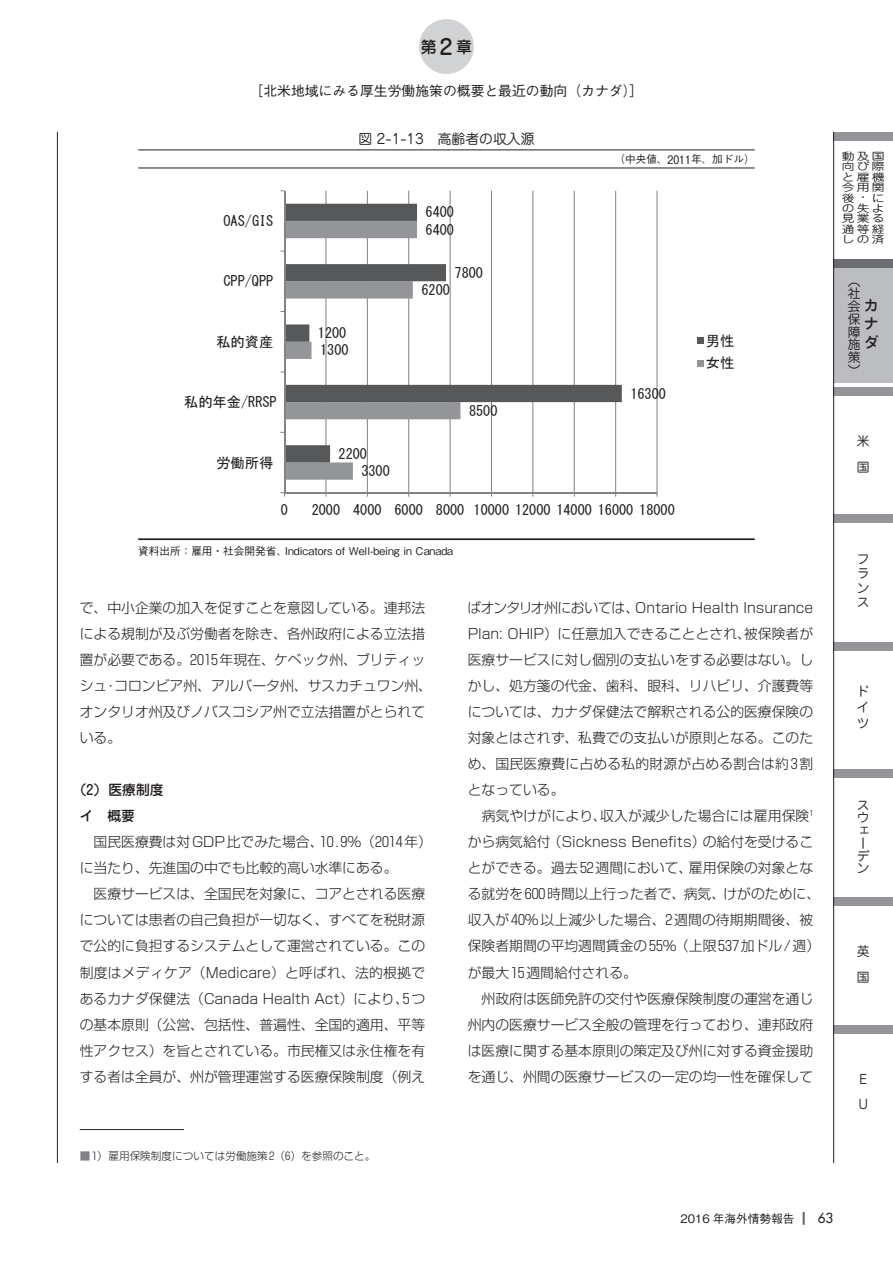
<style>
.page{position:relative;width:893px;height:1263px;background:#fff}
.page>*{position:absolute;margin:0;border:0;box-sizing:border-box;transform-origin:0 0}
.t1{font:500 15.9px "Jun 34 Pro";color:#231f20}
.t2{font:500 14.85px/18.6px "Jun 34 Pro";color:#231f20;text-align:justify}
.t3{font:14.25px/22.6px "MS Gothic";letter-spacing:-.005em;color:#231f20}
.t4{font:300 13.8px/26.1px "Shin Go Pr 6 N";color:#231f20}
.t5{font:500 13.8px "Gothic BBB Pr 6 N";color:#231f20}
.t6{font:13.8px "Jun 201 Pro";color:#231f20}
.t7{font:500 13.8px/26.1px "Jun 34 Pro";color:#231f20}
.t8{font:500 13.5px "Futura Std";color:#231f20}
.t9{font:12.75px/12.8px "Jun 201 Pro";color:#231f20}
.t10{font:500 11.7px "Gothic BBB Pro";color:#231f20}
.t11{font:500 10.65px "Gothic BBB Pro";color:#231f20}
.t12{font:300 10.65px "Shin Go Pr 6 N";color:#231f20}
.t13{font:10.2px/10.4px "Jun 201 Pro";color:#231f20;scale:1.25 1}
.s1{font-size:21.3px}
.s2{font-size:11.7px}
.s3{color:#808285}
</style>
<div class="page">
<hr style="left:138px;top:168px;width:617px;height:1px;background:#231f20">
<hr style="left:138px;top:149px;width:617px;height:1px;background:#231f20">
<hr style="left:138px;top:538px;width:617px;height:2px;background:#231f20">
<hr style="left:325px;top:191px;width:1px;height:302px;background:#818386">
<hr style="left:367px;top:191px;width:1px;height:302px;background:#818386">
<hr style="left:408px;top:191px;width:1px;height:302px;background:#818386">
<hr style="left:450px;top:191px;width:1px;height:302px;background:#818386">
<hr style="left:491px;top:191px;width:1px;height:302px;background:#818386">
<hr style="left:532px;top:191px;width:1px;height:302px;background:#818386">
<hr style="left:574px;top:191px;width:1px;height:302px;background:#818386">
<hr style="left:615px;top:191px;width:1px;height:302px;background:#818386">
<hr style="left:656px;top:191px;width:2px;height:302px;background:#818386">
<svg style="left:285px;top:462px;width:166px;height:18px"></svg>
<svg style="left:285px;top:204px;width:337px;height:258px"></svg>
<hr style="left:285px;top:492px;width:372px;height:1px;background:#818386">
<hr style="left:284px;top:191px;width:1px;height:302px;background:#818386">
<svg style="left:280px;top:492px;width:5px;height:5px"></svg>
<div style="left:697px;top:337px;width:6px;height:7px;background:#57585a"></div>
<svg style="left:697px;top:360px;width:6px;height:6px"></svg>
<hr style="left:80px;top:1129px;width:104px;height:1px;background:#231f20">
<div style="left:833px;top:132px;width:60px;height:8px;background:#939598"></div>
<div style="left:833px;top:259px;width:60px;height:9px;background:#6c6d70"></div>
<div style="left:833px;top:268px;width:60px;height:115px;background:#bcbdc0"></div>
<div style="left:833px;top:387px;width:60px;height:8px;background:#939598"></div>
<div style="left:833px;top:514px;width:60px;height:9px;background:#939598"></div>
<div style="left:833px;top:642px;width:60px;height:9px;background:#939598"></div>
<div style="left:833px;top:770px;width:60px;height:8px;background:#939598"></div>
<div style="left:833px;top:897px;width:60px;height:9px;background:#939598"></div>
<div style="left:833px;top:1025px;width:60px;height:8px;background:#939598"></div>
<hr style="left:57px;top:132px;width:1px;height:1031px;background:#231f20">
<hr style="left:833px;top:132px;width:1px;height:1031px;background:#231f20">
<svg style="left:803px;top:1212px;width:2px;height:13px"></svg>
<div style="left:419px;top:19px;width:55px;height:55px;background:#d1d2d4;border-radius:50%"></div>
<p class="t1" style="left:421px;top:34px;width:53px">第<span class="s1">2</span>章</p>
<p class="t5" style="left:250px;top:80px;width:395px">［北米地域にみる厚生労働施策の概要と最近の動向（カナダ）］</p>
<p class="t3" style="left:223px;top:210px;width:51px">OAS/GIS</p>
<p class="t3" style="left:223px;top:270px;width:51px">CPP/QPP</p>
<p class="t3" style="left:216px;top:330px;width:59px">私的資産</p>
<p class="t3" style="left:184px;top:391px;width:94px">私的年金/RRSP</p>
<p class="t3" style="left:216px;top:451px;width:59px">労働所得</p>
<p class="t6" style="left:358px;top:128px;width:178px">図 2-1-13　高齢者の収入源</p>
<p class="t3" style="left:426px;top:201px;width:30px">6400</p>
<p class="t3" style="left:426px;top:218px;width:30px">6400</p>
<p class="t3" style="left:454px;top:261px;width:30px">7800</p>
<p class="t3" style="left:318px;top:322px;width:30px">1200</p>
<p class="t3" style="left:320px;top:339px;width:30px">1300</p>
<p class="t3" style="left:339px;top:442px;width:30px">2200</p>
<p class="t3" style="left:361px;top:460px;width:30px">3300</p>
<p class="t3" style="left:421px;top:279px;width:30px">6200</p>
<p class="t3" style="left:469px;top:399px;width:30px">8500</p>
<p class="t11" style="left:614px;top:151px;width:142px">（中央値、<span class="s2">2011</span>年、加ドル）</p>
<p class="t3" style="left:630px;top:382px;width:37px">16300</p>
<p class="t3" style="left:706px;top:329px;width:30px">男性女性</p>
<p class="t3" style="left:312px;top:499px;width:365px">2000 4000 6000 8000 10000 12000 14000 16000 18000</p>
<p class="t11" style="left:138px;top:542px;width:317px">資料出所：雇用・社会開発省、Indicators of Well-being in Canada</p>
<p class="t3" style="left:281px;top:499px;width:9px">0</p>
<p class="t4" style="left:80px;top:593px;width:354px">で、中小企業の加入を促すことを意図している。連邦法による規制が及ぶ労働者を除き、各州政府による立法措置が必要である。2015年現在、ケベック州、ブリティッシュ・コロンビア州、アルバータ州、サスカチュワン州、オンタリオ州及びノバスコシア州で立法措置がとられている。</p>
<p class="t7" style="left:80px;top:775px;width:85px;text-indent:-7px">（2） 医療制度イ　概要</p>
<p class="t4" style="left:80px;top:828px;width:354px">　国民医療費は対GDP比でみた場合、10.9%（2014年）に当たり、先進国の中でも比較的高い水準にある。<br>　医療サービスは、全国民を対象に、コアとされる医療については患者の自己負担が一切なく、すべてを税財源で公的に負担するシステムとして運営されている。この制度はメディケア（Medicare）と呼ばれ、法的根拠であるカナダ保健法（Canada Health Act）により、5つの基本原則（公営、包括性、普遍性、全国的適用、平等性アクセス）を旨とされている。市民権又は永住権を有する者は全員が、州が管理運営する医療保険制度（例え</p>
<p class="t12" style="left:80px;top:1147px;width:297px"><span class="s3">■</span>1）雇用保険制度については労働施策2（6）を参照のこと。</p>
<p class="t4" style="left:467px;top:593px;width:354px">ばオンタリオ州においては、Ontario Health Insurance<br>Plan: OHIP）に任意加入できることとされ、被保険者が医療サービスに対し個別の支払いをする必要はない。しかし、処方箋の代金、歯科、眼科、リハビリ、介護費等については、カナダ保健法で解釈される公的医療保険の対象とはされず、私費での支払いが原則となる。このため、国民医療費に占める私的財源が占める割合は約3割となっている。<br>　病気やけがにより、収入が減少した場合には雇用保険<sup>1</sup>から病気給付（Sickness Benefits）の給付を受けることができる。過去52週間において、雇用保険の対象となる就労を600時間以上行った者で、病気、けがのために、収入が40%以上減少した場合、2週間の待期期間後、被保険者期間の平均週間賃金の55％（上限537加ドル/週）が最大15週間給付される。<br>　州政府は医師免許の交付や医療保険制度の運営を通じ州内の医療サービス全般の管理を行っており、連邦政府は医療に関する基本原則の策定及び州に対する資金援助を通じ、州間の医療サービスの一定の均一性を確保して</p>
<p class="t13" style="left:842px;top:150px;width:35px">動及国向び際と雇機今用関後・<br>の失よ見業る通等経しの済</p>
<p class="t13" style="left:872px;top:191px;width:11px">に</p>
<p class="t9" style="left:848px;top:273px;width:14px;text-align:justify">（社会保障施策）</p>
<p class="t2" style="left:864px;top:294px;width:16px">カナダ</p>
<p class="t9" style="left:857px;top:427px;width:14px;line-height:25.5px">米国</p>
<p class="t9" style="left:857px;top:551px;width:13px;line-height:14.4px;text-align:justify">フランス</p>
<p class="t9" style="left:857px;top:682px;width:13px;line-height:15.9px;text-align:justify">ドイツ</p>
<p class="t9" style="left:857px;top:797px;width:14px">スウェーデン</p>
<p class="t9" style="left:857px;top:937px;width:14px;line-height:25.5px">英国</p>
<p class="t9" style="left:858px;top:1065px;width:10px;line-height:25.5px">E<br>U</p>
<p class="t10" style="left:680px;top:1209px;width:116px">2016 年海外情勢報告</p>
<p class="t8" style="left:818px;top:1209px;width:17px">63</p>
</div>
